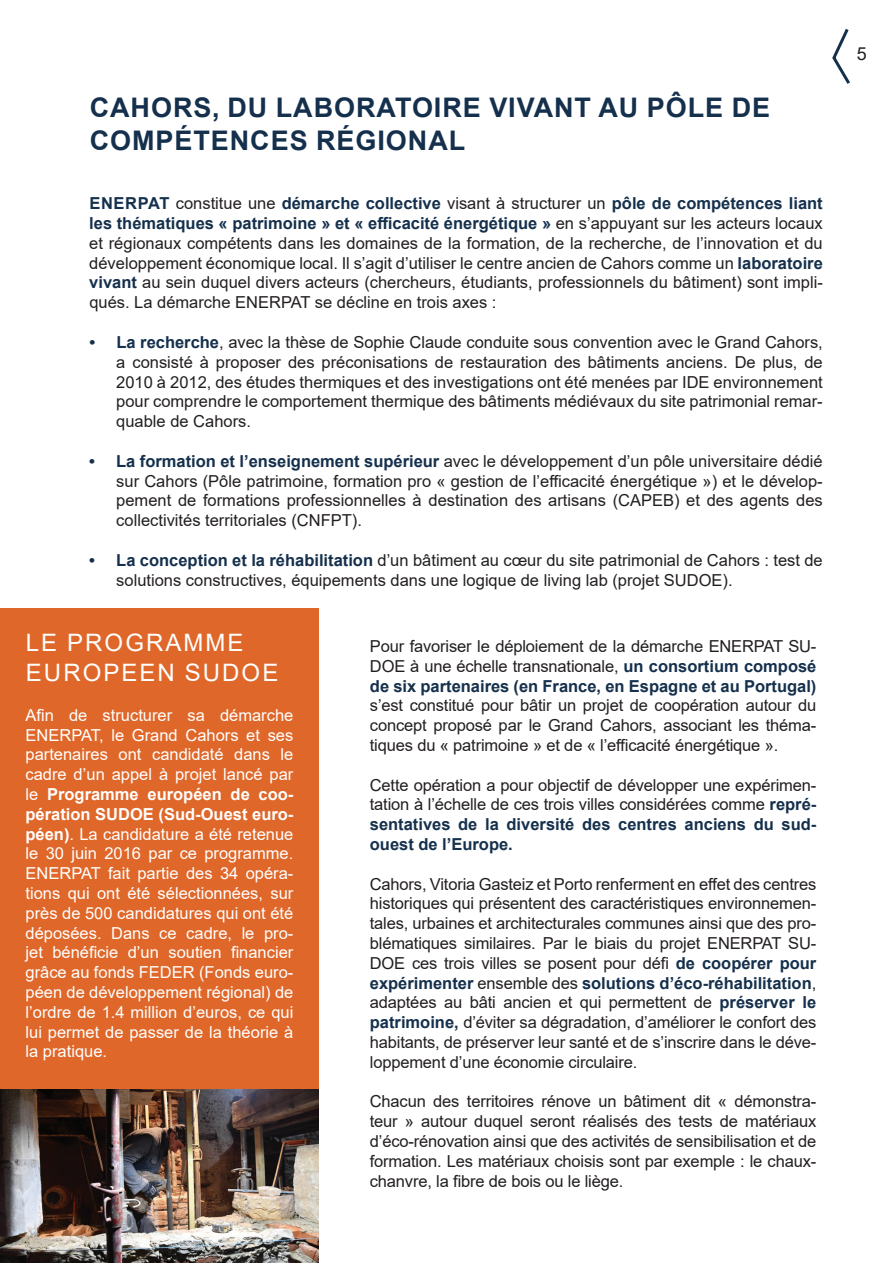
<style>
.page{position:relative;width:893px;height:1263px;background:#fff}
.page>*{position:absolute;margin:0;border:0;box-sizing:border-box;transform-origin:0 0}
.t1{font:700 27px "Arial";letter-spacing:.035em;color:#15304c}
.t2{font:24px/30px "Arial";letter-spacing:.085em;color:#fff}
.t3{font:18px "Arial";color:#231f20}
.t4{font:16.5px/19.8px "Arial";color:#231f20;text-align:justify}
.t5{font:16.5px/19.8px "Arial";color:#fff;text-align:justify}
.s1{font-weight:700;color:#15304c}
.s2{font-weight:700}
</style>
<div class="page">
<div style="left:0;top:608px;width:319px;height:519px;background:#df6729"></div>
<img style="left:0;top:1089px;width:319px;height:174px">
<svg style="left:832px;top:29px;width:18px;height:55px"></svg>
<h1 class="t1" style="left:90px;top:89px;width:82px">Cahors</h1>
<h1 class="t1" style="left:212px;top:89px;width:144px">, du labora</h1>
<h1 class="t1" style="left:395px;top:89px;width:35px">toire</h1>
<h1 class="t1" style="left:489px;top:89px;width:261px">vivant au pôle de</h1>
<h1 class="t1" style="left:90px;top:121px;width:22px">comp</h1>
<h1 class="t1" style="left:174px;top:121px;width:57px">étences</h1>
<h1 class="t1" style="left:316px;top:121px;width:80px">régional</h1>
<p class="t4" style="left:89px;top:193px;width:735px"><span class="s1">ENERPAT</span> constitue une <span class="s1">démarche collective</span> visant à structurer un <span class="s1">pôle de compétences liant les thématiques « patrimoine » et « efficacité énergétique »</span> en s’appuyant sur les acteurs locaux et régionaux compétents dans les domaines de la formation, de la recherche, de l’innovation et du développement économique local. Il s’agit d’utiliser le centre ancien de Cahors comme un <span class="s1">laboratoire vivant</span> au sein duquel divers acteurs (chercheurs, étudiants, professionnels du bâtiment) sont impli&shy;qués. La démarche ENERPAT se décline en trois axes :</p>
<p class="t4" style="left:116px;top:332px;width:708px;text-indent:-27px"><span class="s1">• La recherche</span>, avec la thèse de Sophie Claude conduite sous convention avec le Grand Cahors, a consisté à proposer des préconisations de restauration des bâtiments anciens. De plus, de 2010 à 2012, des études thermiques et des investigations ont été menées par IDE environnement pour comprendre le comportement thermique des bâtiments médiévaux du site patrimonial remar&shy;quable de Cahors.</p>
<p class="t4" style="left:116px;top:451px;width:708px;text-indent:-27px"><span class="s1">• La formation et l’enseignement supérieur</span> avec le développement d’un pôle universitaire dédié sur Cahors (Pôle patrimoine, formation pro « gestion de l’efficacité énergétique ») et le dévelop&shy;pement de formations professionnelles à destination des artisans (CAPEB) et des agents des collectivités territoriales (CNFPT).</p>
<p class="t4" style="left:116px;top:550px;width:708px;text-indent:-27px"><span class="s1">• La conception et la réhabilitation</span> d’un bâtiment au cœur du site patrimonial de Cahors : test de solutions constructives, équipements dans une logique de living lab (projet SUDOE).</p>
<h2 class="t2" style="left:26px;top:627px;width:219px">LE PROGRAMME europeen</h2>
<h2 class="t2" style="left:185px;top:657px;width:95px">SUDOE</h2>
<p class="t5" style="left:25px;top:705px;width:269px">Afin de structurer sa démarche ENERPAT, le Grand Cahors et ses partenaires ont candidaté dans le cadre d’un appel à projet lancé par le <span class="s2">Programme européen de coo&shy;pération SUDOE (Sud-Ouest euro&shy;péen)</span>. La candidature a été retenue le 30 juin 2016 par ce programme.<br>ENERPAT fait partie des 34 opéra&shy;tions qui ont été sélectionnées, sur près de 500 candidatures qui ont été déposées. Dans ce cadre, le pro&shy;jet bénéficie d’un soutien financier grâce au fonds FEDER (Fonds euro&shy;péen de développement régional) de l’ordre de 1.4 million d’euros, ce qui lui permet de passer de la théorie à la pratique.</p>
<p class="t4" style="left:370px;top:636px;width:448px">Pour favoriser le déploiement de la démarche ENERPAT SU-DOE à une échelle transnationale, <span class="s1">un consortium composé de six partenaires (en France, en Espagne et au Portugal)</span></p>
<p class="t4" style="left:370px;top:696px;width:448px">s’est constitué pour bâtir un projet de coopération autour du concept proposé par le Grand Cahors, associant les théma&shy;tiques du « patrimoine » et de « l’efficacité énergétique ».</p>
<p class="t4" style="left:370px;top:775px;width:448px">Cette opération a pour objectif de développer une expérimen&shy;tation à l’échelle de ces trois villes considérées comme <span class="s1">repré&shy;sentatives de la diversité des centres anciens du sud&shy;ouest de l’Europe.</span></p>
<p class="t4" style="left:370px;top:874px;width:448px">Cahors, Vitoria Gasteiz et Porto renferment en effet des centres historiques qui présentent des caractéristiques environnemen&shy;tales, urbaines et architecturales communes ainsi que des pro&shy;blématiques similaires. Par le biais du projet ENERPAT SU-DOE ces trois villes se posent pour défi <span class="s1">de coopérer pour expérimenter</span> ensemble des <span class="s1">solutions d’éco-réhabilitation</span>, adaptées au bâti ancien et qui permettent de <span class="s1">préserver le patrimoine,</span> d’éviter sa dégradation, d’améliorer le confort des habitants, de préserver leur santé et de s’inscrire dans le déve&shy;loppement d’une économie circulaire.</p>
<p class="t4" style="left:370px;top:1092px;width:448px">Chacun des territoires rénove un bâtiment dit « démonstra&shy;teur » autour duquel seront réalisés des tests de matériaux d’éco-rénovation ainsi que des activités de sensibilisation et de formation. Les matériaux choisis sont par exemple : le chaux&shy;chanvre, la fibre de bois ou le liège.</p>
<p class="t3" style="left:857px;top:41px;width:12px">5</p>
</div>
